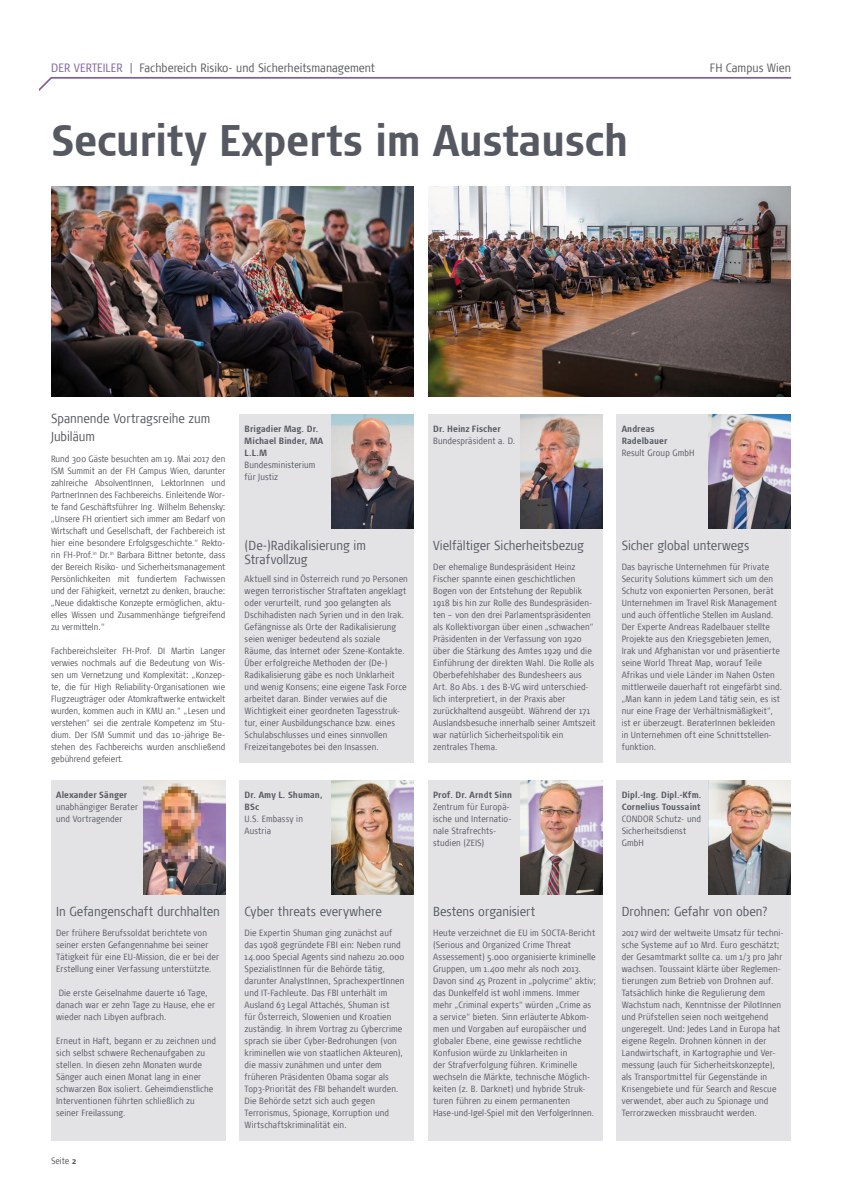
<style>
.page{position:relative;width:842px;height:1191px;background:#fff}
.page>*{position:absolute;margin:0;border:0;box-sizing:border-box;transform-origin:0 0}
.t1{font:700 44px "Signa Cond";letter-spacing:-.005em;color:#565961}
.t2{font:300 13px/18px "Signa Cond";letter-spacing:-.005em;color:#565961}
.t3{font:300 12px "Signa Cond";color:#565961}
.t4{font:300 9px/12px "Signa Cond";letter-spacing:.01em;color:#565961}
.t5{font:700 9px/12px "Signa Cond";letter-spacing:.015em;color:#565961}
.s1{color:#7d5d9f}
.s2{font-weight:700}
</style>
<div class="page">
<svg style="left:39px;top:77px;width:753px;height:14px"></svg>
<div style="left:617px;top:414px;width:174px;height:348px;background:#e3e3e6"></div>
<div style="left:617px;top:780px;width:174px;height:360px;background:#e3e3e6"></div>
<div style="left:428px;top:414px;width:174px;height:348px;background:#e3e3e6"></div>
<div style="left:428px;top:780px;width:174px;height:360px;background:#e3e3e6"></div>
<div style="left:240px;top:414px;width:174px;height:348px;background:#e3e3e6"></div>
<div style="left:240px;top:780px;width:174px;height:360px;background:#e3e3e6"></div>
<div style="left:51px;top:780px;width:174px;height:360px;background:#e3e3e6"></div>
<img style="left:428px;top:186px;width:363px;height:210px">
<img style="left:51px;top:186px;width:363px;height:210px">
<img style="left:709px;top:414px;width:82px;height:114px">
<img style="left:709px;top:780px;width:82px;height:114px">
<img style="left:520px;top:414px;width:82px;height:114px">
<img style="left:520px;top:780px;width:82px;height:114px">
<img style="left:332px;top:414px;width:82px;height:114px">
<img style="left:332px;top:780px;width:82px;height:114px">
<img style="left:143px;top:780px;width:82px;height:114px">
<h3 class="t3" style="left:51px;top:61px;width:325px"><span class="s1">DER VERTEILER</span> | Fachbereich Risiko- und Sicherheitsmanagement</h3>
<h3 class="t3" style="left:710px;top:61px;width:83px">FH Campus Wien</h3>
<h1 class="t1" style="left:51px;top:116px;width:579px">Security Experts im Austausch</h1>
<h2 class="t2" style="left:51px;top:410px;width:161px">Spannende Vortragsreihe zum<br>Jubiläum</h2>
<p class="t4" style="left:51px;top:453px;width:176px;text-align:justify">Rund 300 Gäste besuchten am 19. Mai 2017 den ISM Summit an der FH Campus Wien, darunter zahlreiche AbsolventInnen, LektorInnen und PartnerInnen des Fachbereichs. Einleitende Wor&shy;te fand Geschäftsführer Ing. Wilhelm Behensky: „Unsere FH orientiert sich immer am Bedarf von Wirtschaft und Gesellschaft, der Fachbereich ist hier eine besondere Erfolgsgeschichte.“ Rekto&shy;rin FH-Prof.<sup>in</sup> Dr.<sup>in</sup> Barbara Bittner betonte, dass der Bereich Risiko- und Sicherheitsmanagement Persönlichkeiten mit fundiertem Fachwissen und der Fähigkeit, vernetzt zu denken, brauche: „Neue didaktische Konzepte ermöglichen, aktu&shy;elles Wissen und Zusammenhänge tiefgreifend zu vermitteln.“</p>
<p class="t4" style="left:51px;top:645px;width:176px;text-align:justify">Fachbereichsleiter FH-Prof. DI Martin Langer verwies nochmals auf die Bedeutung von Wis&shy;sen um Vernetzung und Komplexität: „Konzep&shy;te, die für High Reliability-Organisationen wie Flugzeugträger oder Atomkraftwerke entwickelt wurden, kommen auch in KMU an.“ „Lesen und verstehen“ sei die zentrale Kompetenz im Stu&shy;dium. Der ISM Summit und das 10-jährige Be&shy;stehen des Fachbereichs wurden anschließend gebührend gefeiert.</p>
<p class="t5" style="left:56px;top:789px;width:73px">Alexander Sänger</p>
<p class="t4" style="left:56px;top:801px;width:83px">unabhängiger Berater und Vortragender</p>
<p class="t5" style="left:245px;top:423px;width:80px">Brigadier Mag. Dr.<br>Michael Binder, MA<br>L.L.M</p>
<p class="t4" style="left:245px;top:459px;width:72px">Bundesministerium für Justiz</p>
<h2 class="t2" style="left:245px;top:539px;width:123px;line-height:14px">(De-)Radikalisierung im<br>Strafvollzug</h2>
<p class="t4" style="left:245px;top:573px;width:165px">Aktuell sind in Österreich rund 70 Personen wegen terroristischer Straftaten angeklagt oder verurteilt, rund 300 gelangten als Dschihadisten nach Syrien und in den Irak.<br>Gefängnisse als Orte der Radikalisierung seien weniger bedeutend als soziale Räume, das Internet oder Szene-Kontakte.<br>Über erfolgreiche Methoden der (De-)<br>Radikalisierung gäbe es noch Unklarheit und wenig Konsens; eine eigene Task Force arbeitet daran. Binder verwies auf die Wichtigkeit einer geordneten Tagesstruk&shy;tur, einer Ausbildungschance bzw. eines Schulabschlusses und eines sinnvollen Freizeitangebotes bei den Insassen.</p>
<p class="t5" style="left:245px;top:789px;width:80px">Dr. Amy L. Shuman,<br>BSc</p>
<p class="t4" style="left:245px;top:813px;width:60px">U.S. Embassy in<br>Austria</p>
<h2 class="t2" style="left:56px;top:903px;width:165px">In Gefangenschaft durchhalten</h2>
<p class="t4" style="left:56px;top:927px;width:165px">Der frühere Berufssoldat berichtete von seiner ersten Gefangennahme bei seiner Tätigkeit für eine EU-Mission, die er bei der Erstellung einer Verfassung unterstützte.</p>
<p class="t4" style="left:56px;top:987px;width:161px">Die erste Geiselnahme dauerte 16 Tage, danach war er zehn Tage zu Hause, ehe er wieder nach Libyen aufbrach.</p>
<p class="t4" style="left:56px;top:1035px;width:161px">Erneut in Haft, begann er zu zeichnen und sich selbst schwere Rechenaufgaben zu stellen. In diesen zehn Monaten wurde Sänger auch einen Monat lang in einer schwarzen Box isoliert. Geheimdienstliche Interventionen führten schließlich zu seiner Freilassung.</p>
<p class="t4" style="left:51px;top:1155px;width:27px">Seite <span class="s2">2</span></p>
<h2 class="t2" style="left:245px;top:903px;width:139px">Cyber threats everywhere</h2>
<p class="t4" style="left:245px;top:927px;width:161px">Die Expertin Shuman ging zunächst auf das 1908 gegründete FBI ein: Neben rund 14.000 Special Agents sind nahezu 20.000<br>SpezialistInnen für die Behörde tätig, darunter AnalystInnen, SprachexpertInnen und IT-Fachleute. Das FBI unterhält im Ausland 63 Legal Attachés, Shuman ist<br>für Österreich, Slowenien und Kroatien zuständig. In ihrem Vortrag zu Cybercrime sprach sie über Cyber-Bedrohungen (von kriminellen wie von staatlichen Akteuren), die massiv zunähmen und unter dem früheren Präsidenten Obama sogar als Top3-Priorität des FBI behandelt wurden.<br>Die Behörde setzt sich auch gegen Terrorismus, Spionage, Korruption und Wirtschaftskriminalität ein.</p>
<p class="t5" style="left:433px;top:423px;width:69px">Dr. Heinz Fischer</p>
<p class="t4" style="left:433px;top:435px;width:84px">Bundespräsident a. D.</p>
<h2 class="t2" style="left:433px;top:537px;width:152px">Vielfältiger Sicherheitsbezug</h2>
<p class="t4" style="left:433px;top:561px;width:164px">Der ehemalige Bundespräsident Heinz Fischer spannte einen geschichtlichen Bogen von der Entstehung der Republik 1918 bis hin zur Rolle des Bundespräsiden&shy;ten – von den drei Parlamentspräsidenten als Kollektivorgan über einen „schwachen“ Präsidenten in der Verfassung von 1920 über die Stärkung des Amtes 1929 und die Einführung der direkten Wahl. Die Rolle als Oberbefehlshaber des Bundesheers aus Art. 80 Abs. 1 des B-VG wird unterschied&shy;lich interpretiert, in der Praxis aber zurückhaltend ausgeübt. Während der 171<br>Auslandsbesuche innerhalb seiner Amtszeit war natürlich Sicherheitspolitik ein zentrales Thema.</p>
<p class="t5" style="left:433px;top:789px;width:80px">Prof. Dr. Arndt Sinn</p>
<p class="t4" style="left:433px;top:801px;width:79px">Zentrum für Europä&shy;ische und Internatio&shy;nale Strafrechts&shy;studien (ZEIS)</p>
<h2 class="t2" style="left:433px;top:903px;width:104px">Bestens organisiert</h2>
<p class="t4" style="left:433px;top:927px;width:164px">Heute verzeichnet die EU im SOCTA-Bericht (Serious and Organized Crime Threat Assessement) 5.000 organisierte kriminelle Gruppen, um 1.400 mehr als noch 2013.<br>Davon sind 45 Prozent in „polycrime“ aktiv; das Dunkelfeld ist wohl immens. Immer mehr „Criminal experts“ würden „Crime as a service“ bieten. Sinn erläuterte Abkom&shy;men und Vorgaben auf europäischer und globaler Ebene, eine gewisse rechtliche Konfusion würde zu Unklarheiten in<br>der Strafverfolgung führen. Kriminelle wechseln die Märkte, technische Möglich&shy;keiten (z. B. Darknet) und hybride Struk&shy;turen führen zu einem permanenten Hase-und-Igel-Spiel mit den VerfolgerInnen.</p>
<p class="t5" style="left:622px;top:423px;width:47px">Andreas<br>Radelbauer</p>
<p class="t4" style="left:622px;top:447px;width:74px">Result Group GmbH</p>
<h2 class="t2" style="left:622px;top:537px;width:129px">Sicher global unterwegs</h2>
<p class="t4" style="left:622px;top:561px;width:162px">Das bayrische Unternehmen für Private Security Solutions kümmert sich um den Schutz von exponierten Personen, berät Unternehmen im Travel Risk Management und auch öffentliche Stellen im Ausland.<br>Der Experte Andreas Radelbauer stellte Projekte aus den Kriegsgebieten Jemen, Irak und Afghanistan vor und präsentierte seine World Threat Map, worauf Teile Afrikas und viele Länder im Nahen Osten mittlerweile dauerhaft rot eingefärbt sind. „Man kann in jedem Land tätig sein, es ist nur eine Frage der Verhältnismäßigkeit“, ist er überzeugt. BeraterInnen bekleiden in Unternehmen oft eine Schnittstellen&shy;funktion.</p>
<p class="t5" style="left:622px;top:789px;width:81px">Dipl.-Ing. Dipl.-Kfm.<br>Cornelius Toussaint</p>
<p class="t4" style="left:622px;top:813px;width:81px">CONDOR Schutz- und<br>Sicherheitsdienst<br>GmbH</p>
<h2 class="t2" style="left:622px;top:903px;width:148px">Drohnen: Gefahr von oben?</h2>
<p class="t4" style="left:622px;top:927px;width:163px">2017 wird der weltweite Umsatz für techni&shy;sche Systeme auf 10 Mrd. Euro geschätzt; der Gesamtmarkt sollte ca. um 1/3 pro Jahr wachsen. Toussaint klärte über Reglemen&shy;tierungen zum Betrieb von Drohnen auf.<br>Tatsächlich hinke die Regulierung dem Wachstum nach, Kenntnisse der PilotInnen und Prüfstellen seien noch weitgehend ungeregelt. Und: Jedes Land in Europa hat eigene Regeln. Drohnen können in der Landwirtschaft, in Kartographie und Ver&shy;messung (auch für Sicherheitskonzepte), als Transportmittel für Gegenstände in Krisengebiete und für Search and Rescue verwendet, aber auch zu Spionage und Terrorzwecken missbraucht werden.</p>
</div>
